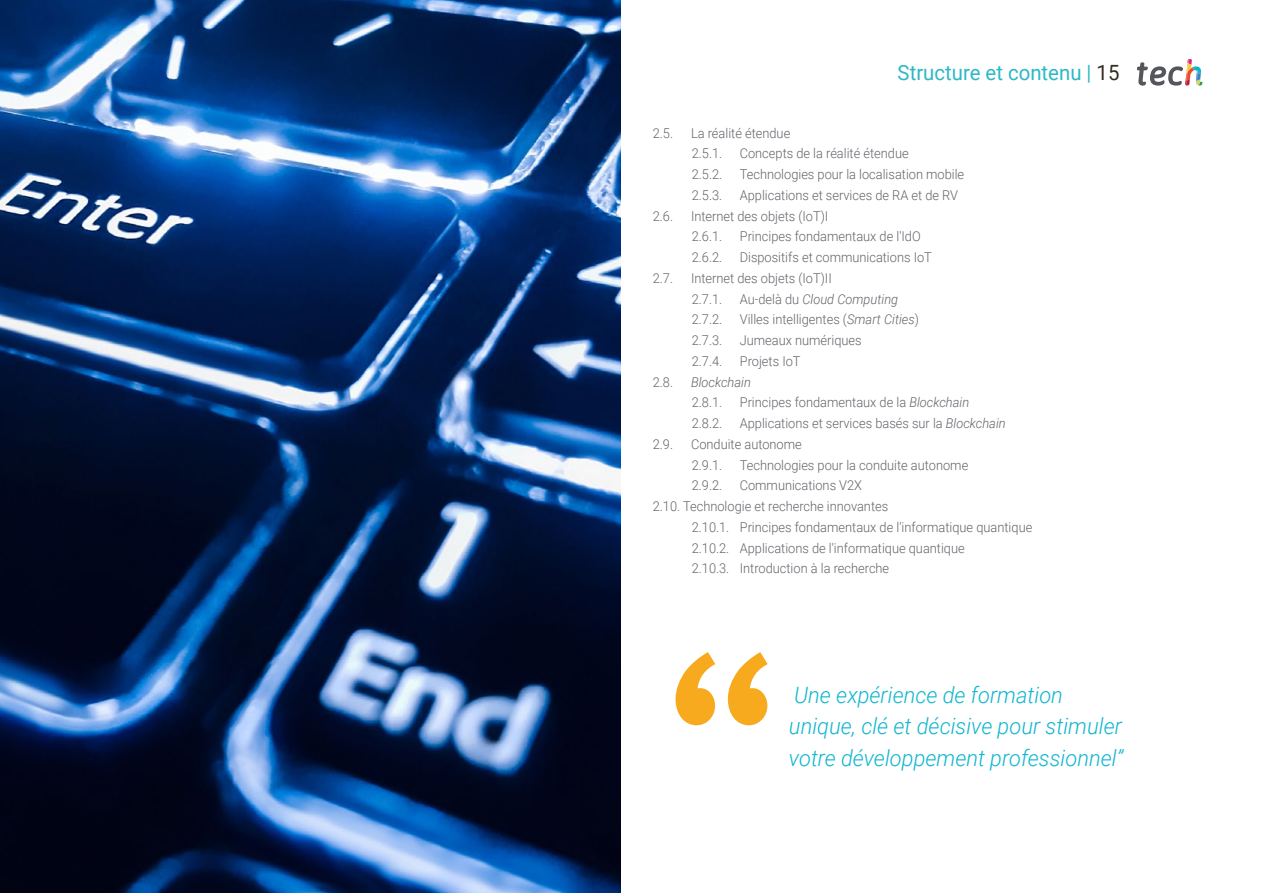
<style>
.page{position:relative;width:1263px;height:893px;background:#fff}
.page>*{position:absolute;margin:0;border:0;box-sizing:border-box;transform-origin:0 0}
.t1{font:italic 300 22.5px/31.5px "Roboto";color:#0fb6cf}
.t2{font:21px "Roboto";color:#2db8c5}
.t3{font:300 13.5px/20.7px "Roboto";color:#61646a;scale:.95 1}
.t4{font:italic 300 13.5px "Roboto";color:#61646a;scale:.95 1}
.s1{color:#312e20}
.s2{font-style:normal}
.s3{font-style:italic}
</style>
<div class="page">
<img style="left:0;top:0;width:621px;height:893px">
<svg style="left:675px;top:652px;width:93px;height:73px"></svg>
<svg style="left:1137px;top:59px;width:65px;height:27px"></svg>
<h2 class="t2" style="left:898px;top:57px;width:223px">Structure et contenu | <span class="s1">15</span></h2>
<p class="t3" style="left:653px;top:122px;width:23px">2.5.</p>
<p class="t3" style="left:691px;top:122px;width:106px">La réalité étendue<br>2.5.1.</p>
<p class="t3" style="left:740px;top:143px;width:179px">Concepts de la réalité étendue</p>
<p class="t3" style="left:692px;top:164px;width:34px">2.5.2.</p>
<p class="t3" style="left:740px;top:164px;width:238px">Technologies pour la localisation mobile</p>
<p class="t3" style="left:692px;top:184px;width:34px">2.5.3.</p>
<p class="t3" style="left:740px;top:184px;width:231px">Applications et services de RA et de RV</p>
<p class="t3" style="left:653px;top:205px;width:23px">2.6.</p>
<p class="t3" style="left:691px;top:205px;width:146px">Internet des objets (IoT)I<br>2.6.1.</p>
<p class="t3" style="left:740px;top:226px;width:192px">Principes fondamentaux de l'IdO</p>
<p class="t3" style="left:692px;top:247px;width:34px">2.6.2.</p>
<p class="t3" style="left:740px;top:247px;width:204px">Dispositifs et communications IoT</p>
<p class="t3" style="left:653px;top:267px;width:23px">2.7.</p>
<p class="t3" style="left:691px;top:267px;width:150px">Internet des objets (IoT)II<br>2.7.1.</p>
<p class="t4" style="left:740px;top:289px;width:168px"><span class="s2">Au-delà du</span> Cloud Computing</p>
<p class="t3" style="left:692px;top:309px;width:34px">2.7.2.</p>
<p class="t3" style="left:740px;top:309px;width:190px">Villes intelligentes (<span class="s3">Smart Cities</span>)</p>
<p class="t3" style="left:692px;top:330px;width:34px">2.7.3.</p>
<p class="t3" style="left:740px;top:330px;width:130px">Jumeaux numériques</p>
<p class="t3" style="left:692px;top:350px;width:34px">2.7.4.</p>
<p class="t3" style="left:740px;top:350px;width:65px">Projets IoT</p>
<p class="t3" style="left:653px;top:371px;width:23px">2.8.</p>
<p class="t4" style="left:691px;top:372px;width:65px">Blockchain</p>
<p class="t3" style="left:692px;top:392px;width:34px">2.8.1.</p>
<p class="t3" style="left:740px;top:392px;width:243px">Principes fondamentaux de la <span class="s3">Blockchain</span></p>
<p class="t3" style="left:692px;top:413px;width:34px">2.8.2.</p>
<p class="t3" style="left:740px;top:413px;width:281px">Applications et services basés sur la <span class="s3">Blockchain</span></p>
<p class="t3" style="left:653px;top:433px;width:23px">2.9.</p>
<p class="t3" style="left:691px;top:433px;width:118px">Conduite autonome<br>2.9.1.</p>
<p class="t3" style="left:740px;top:454px;width:242px">Technologies pour la conduite autonome</p>
<p class="t3" style="left:692px;top:475px;width:34px">2.9.2.</p>
<p class="t3" style="left:740px;top:475px;width:130px">Communications V2X</p>
<p class="t3" style="left:653px;top:496px;width:249px">2.10. Technologie et recherche innovantes</p>
<p class="t3" style="left:692px;top:516px;width:360px">2.10.1. Principes fondamentaux de l'informatique quantique</p>
<p class="t3" style="left:692px;top:537px;width:289px">2.10.2. Applications de l'informatique quantique</p>
<p class="t3" style="left:692px;top:558px;width:209px">2.10.3. Introduction à la recherche</p>
<h1 class="t1" style="left:789px;top:678px;width:336px">Une expérience de formation unique, clé et décisive pour stimuler votre développement professionnel”</h1>
</div>
